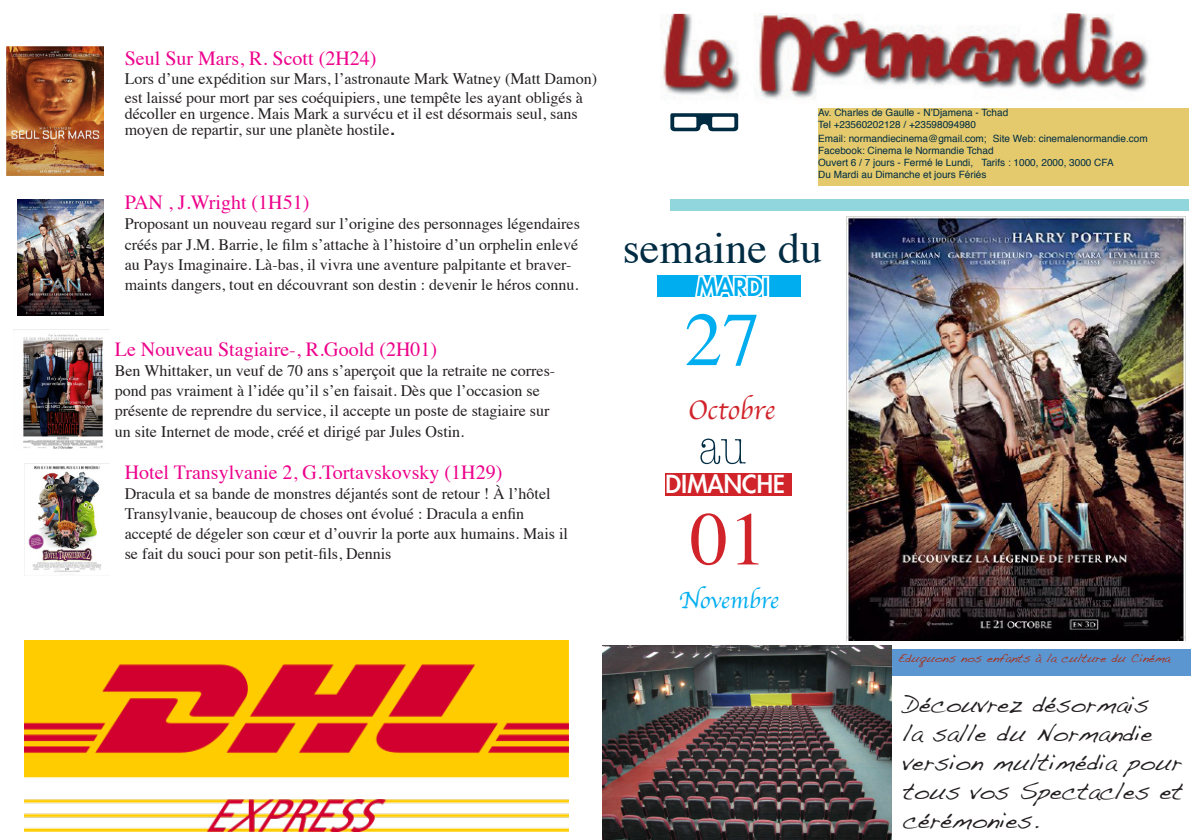
<style>
.page{position:relative;width:1191px;height:840px;background:#fff}
.page>*{position:absolute;margin:0;border:0;box-sizing:border-box;transform-origin:0 0}
.t1{font:76px "Times";color:#00aeef}
.t2{font:76px "Times";color:#d1232a}
.t3{font:300 condensed 52px "American Typewriter";color:#002c43}
.t4{font:44px "Times";color:#002c43}
.t5{font:30px "Li Gothic Med";color:#fff}
.t6{font:30px "Li Gothic Med";color:#00aeef}
.t7{font:28px "Apple Chancery";color:#d1232a}
.t8{font:24px/28.8px "Handwriting Dakota";color:#231f20}
.t9{font:24px "Apple Chancery";color:#00aeef}
.t10{font:20px "Times";color:#ed028c}
.t11{font:16px/20px "Times";color:#231f20}
.t12{font:12px "Handwriting Dakota";color:#a92d17}
.t13{font:10px "Helvetica";color:#002c43}
.s1{font-family:"Helvetica";font-size:24px}
</style>
<div class="page">
<img style="left:662px;top:14px;width:488px;height:86px">
<div style="left:883px;top:649px;width:308px;height:27px;background:#5c96d0"></div>
<svg style="left:673px;top:13px;width:13px;height:1px"></svg>
<svg style="left:670px;top:113px;width:68px;height:18px"></svg>
<img style="left:24px;top:463px;width:86px;height:111px">
<img style="left:18px;top:199px;width:85px;height:116px">
<img style="left:602px;top:645px;width:289px;height:194px">
<div style="left:657px;top:275px;width:143px;height:22px;background:#00aeef"></div>
<svg style="left:695px;top:275px;width:67px;height:22px"></svg>
<div style="left:762px;top:275px;width:7px;height:23px;border:4px solid #fff"></div>
<div style="left:665px;top:472px;width:127px;height:23px;background:#d1232a"></div>
<div style="left:818px;top:108px;width:370px;height:78px;background:#e4ca6d"></div>
<div style="left:670px;top:199px;width:518px;height:11px;background:#92d6dd"></div>
<img style="left:25px;top:640px;width:544px;height:190px">
<img style="left:14px;top:329px;width:96px;height:120px">
<img style="left:846px;top:216px;width:339px;height:424px">
<img style="left:7px;top:46px;width:96px;height:129px">
<p class="t10" style="left:125px;top:39px;width:253px">Seul Sur Mars, R. Scott (2H24)</p>
<p class="t11" style="left:125px;top:67px;width:474px;line-height:19.2px">Lors d’une expédition sur Mars, l’astronaute Mark Watney (Matt Damon) est laissé pour mort par ses coéquipiers, une tempête les ayant obligés à</p>
<p class="t11" style="left:125px;top:102px;width:454px">décoller en urgence. Mais Mark a survécu et il est désormais seul, sans</p>
<p class="t11" style="left:125px;top:118px;width:273px">moyen de repartir, sur une planète hostile<span class="s1">.</span></p>
<p class="t10" style="left:125px;top:184px;width:186px">PAN , J.Wright (1H51)</p>
<p class="t11" style="left:125px;top:212px;width:457px">Proposant un nouveau regard sur l’origine des personnages légendaires créés par J.M. Barrie, le film s’attache à l’histoire d’un orphelin enlevé au Pays Imaginaire. Là-bas, il vivra une aventure palpitante et braver&shy;maints dangers, tout en découvrant son destin : devenir le héros connu.</p>
<p class="t10" style="left:115px;top:331px;width:324px">Le Nouveau Stagiaire-, R.Goold (2H01)</p>
<p class="t11" style="left:115px;top:359px;width:442px">Ben Whittaker, un veuf de 70 ans s’aperçoit que la retraite ne corres&shy;pond pas vraiment à l’idée qu’il s’en faisait. Dès que l’occasion se présente de reprendre du service, il accepte un poste de stagiaire sur un site Internet de mode, créé et dirigé par Jules Ostin.</p>
<p class="t10" style="left:125px;top:453px;width:379px">Hotel Transylvanie 2, G.Tortavskovsky (1H29)</p>
<p class="t11" style="left:125px;top:481px;width:445px">Dracula et sa bande de monstres déjantés sont de retour ! À l’hôtel Transylvanie, beaucoup de choses ont évolué : Dracula a enfin accepté de dégeler son cœur et d’ouvrir la porte aux humains. Mais il se fait du souci pour son petit-fils, Dennis</p>
<p class="t13" style="left:818px;top:105px;width:192px">Av. Charles de Gaulle - N’Djamena - Tchad</p>
<p class="t13" style="left:818px;top:117px;width:159px">Tel +23560202128 / +23598094980</p>
<p class="t13" style="left:818px;top:131px;width:331px">Email: normandiecinema@gmail.com; Site Web: cinemalenormandie.com</p>
<p class="t13" style="left:818px;top:143px;width:177px">Facebook: Cinema le Normandie Tchad</p>
<p class="t13" style="left:818px;top:155px;width:297px">Ouvert 6 / 7 jours - Fermé le Lundi, Tarifs : 1000, 2000, 3000 CFA</p>
<p class="t13" style="left:818px;top:167px;width:170px">Du Mardi au Dimanche et jours Fériés</p>
<p class="t4" style="left:623px;top:207px;width:201px">semaine du</p>
<p class="t6" style="left:697px;top:271px;width:73px">MARDI</p>
<p class="t1" style="left:684px;top:268px;width:77px">27</p>
<p class="t7" style="left:688px;top:387px;width:88px">Octobre</p>
<p class="t3" style="left:698px;top:411px;width:49px">au</p>
<p class="t5" style="left:665px;top:468px;width:121px">DIMANCHE</p>
<p class="t2" style="left:690px;top:467px;width:77px">01</p>
<p class="t9" style="left:679px;top:581px;width:102px">Novembre</p>
<p class="t12" style="left:898px;top:650px;width:274px">Eduquons nos enfants à la culture du Cinéma</p>
<p class="t8" style="left:903px;top:689px;width:281px">Découvrez désormais<br>la salle du Normandie version multimédia pour tous vos Spectacles et cérémonies.</p>
</div>
